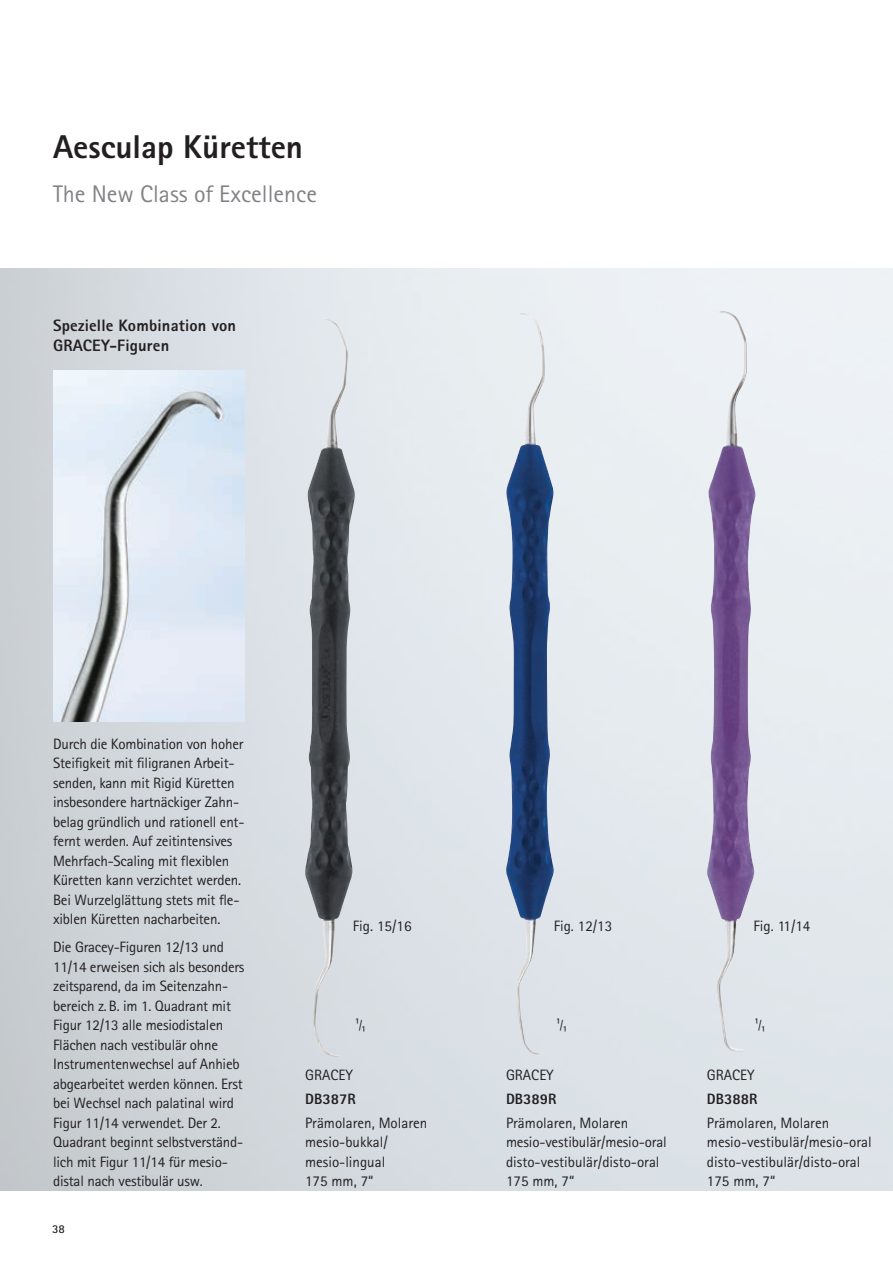
<style>
.page{position:relative;width:893px;height:1263px;background:#fff}
.page>*{position:absolute;margin:0;border:0;box-sizing:border-box;transform-origin:0 0}
.t1{font:800 33px "Rotis Sans Serif Pro";color:#231f20}
.t2{font:24px "Rotis Sans Serif Pro";color:#808285}
.t3{font:800 16.5px/19.5px "Rotis Sans Serif Pro";letter-spacing:.01em;color:#231f20}
.t4{font:15px/19.5px "Rotis Sans Serif Pro";letter-spacing:-.015em;color:#231f20}
.t5{font:800 15px "Rotis Sans Serif Pro";color:#231f20}
.t6{font:700 12px "Rotis Sans Serif Pro";color:#231f20}
.s1{font-weight:400}
</style>
<div class="page">
<img style="left:305px;top:319px;width:50px;height:738px">
<img style="left:706px;top:311px;width:50px;height:741px">
<img style="left:506px;top:313px;width:48px;height:741px">
<img style="left:53px;top:371px;width:191px;height:351px">
<h1 class="t1" style="left:53px;top:126px;width:251px">Aesculap Küretten</h1>
<h2 class="t2" style="left:53px;top:180px;width:265px">The New Class of Excellence</h2>
<p class="t3" style="left:53px;top:316px;width:184px">Spezielle Kombination von<br>GRACEY-Figuren</p>
<p class="t4" style="left:53px;top:734px;width:193px">Durch die Kombination von hoher Steifigkeit mit filigranen Arbeit&shy;senden, kann mit Rigid Küretten insbesondere hartnäckiger Zahn&shy;belag gründlich und rationell ent&shy;fernt werden. Auf zeitintensives Mehrfach-Scaling mit flexiblen Küretten kann verzichtet werden.<br>Bei Wurzelglättung stets mit fle&shy;xiblen Küretten nacharbeiten.</p>
<p class="t4" style="left:53px;top:937px;width:193px">Die Gracey-Figuren 12/13 und<br>11/14 erweisen sich als besonders zeitsparend, da im Seitenzahn&shy;bereich z.B. im 1. Quadrant mit<br>Figur 12/13 alle mesiodistalen<br>Flächen nach vestibulär ohne<br>Instrumentenwechsel auf Anhieb abgearbeitet werden können. Erst bei Wechsel nach palatinal wird<br>Figur 11/14 verwendet. Der 2.<br>Quadrant beginnt selbstverständ&shy;lich mit Figur 11/14 für mesio&shy;distal nach vestibulär usw.</p>
<p class="t6" style="left:52px;top:1221px;width:14px">38</p>
<p class="t4" style="left:353px;top:916px;width:60px">Fig. 15/16</p>
<p class="t4" style="left:554px;top:916px;width:60px">Fig. 12/13</p>
<p class="t4" style="left:753px;top:916px;width:58px">Fig. 11/14</p>
<p class="t6" style="left:355px;top:1016px;width:12px">¹<span class="s1">/</span>₁</p>
<p class="t4" style="left:305px;top:1065px;width:49px">GRACEY</p>
<p class="t5" style="left:305px;top:1089px;width:52px">DB387R</p>
<p class="t4" style="left:305px;top:1113px;width:124px">Prämolaren, Molaren mesio-bukkal/ mesio-lingual<br>175 mm, 7“</p>
<p class="t6" style="left:556px;top:1016px;width:12px">¹<span class="s1">/</span>₁</p>
<p class="t4" style="left:506px;top:1065px;width:49px">GRACEY</p>
<p class="t5" style="left:506px;top:1089px;width:52px">DB389R</p>
<p class="t4" style="left:506px;top:1113px;width:162px">Prämolaren, Molaren mesio-vestibulär/mesio-oral disto-vestibulär/disto-oral<br>175 mm, 7“</p>
<p class="t6" style="left:754px;top:1016px;width:12px">¹<span class="s1">/</span>₁</p>
<p class="t4" style="left:707px;top:1065px;width:49px">GRACEY</p>
<p class="t5" style="left:707px;top:1089px;width:52px">DB388R</p>
<p class="t4" style="left:707px;top:1113px;width:166px">Prämolaren, Molaren mesio-vestibulär/mesio-oral disto-vestibulär/disto-oral<br>175 mm, 7“</p>
</div>
